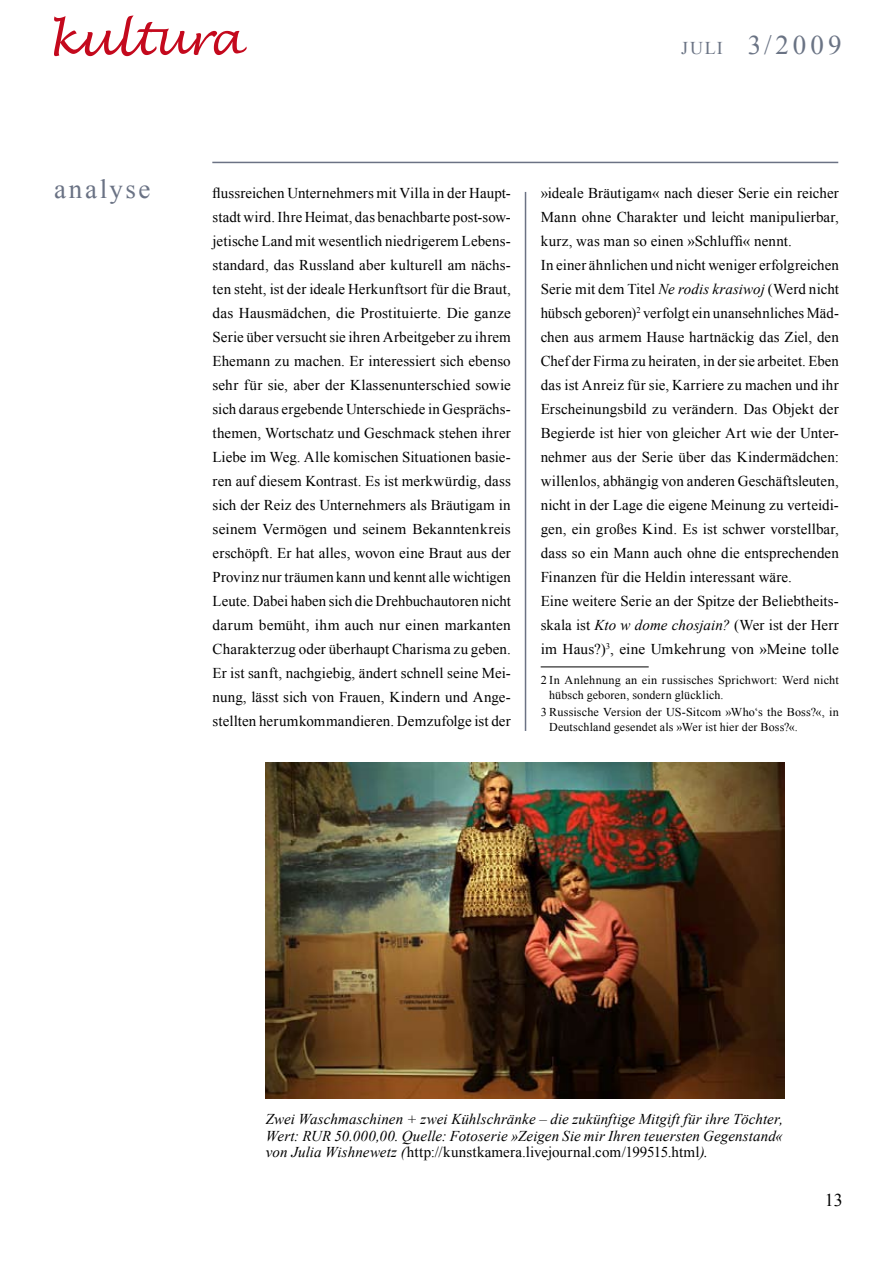
<style>
.page{position:relative;width:893px;height:1263px;background:#fff}
.page>*{position:absolute;margin:0;border:0;box-sizing:border-box;transform-origin:0 0}
.t1{font:27px "Times New Roman";color:#6a7384}
.t2{font:27px "Times New Roman";letter-spacing:.095em;color:#6a7284}
.t3{font:18px "Times New Roman";color:#000}
.t4{font:15px/24px "Times New Roman";letter-spacing:.005em;color:#000;text-align:justify}
.t5{font:italic 15px/16.5px "Times New Roman";letter-spacing:.005em;color:#000;text-align:justify}
.t6{font:12px/15px "Times New Roman";letter-spacing:.01em;color:#000}
.s1{font-size:18px}
.s2{font-style:italic}
.s3{font-style:normal}
</style>
<div class="page">
<svg style="left:54px;top:16px;width:193px;height:40px"></svg>
<hr style="left:212px;top:162px;width:626px;height:1px;background:#6b7284">
<hr style="left:541px;top:667px;width:108px;height:1px;background:#000">
<img style="left:266px;top:763px;width:518px;height:336px">
<hr style="left:525px;top:192px;width:1px;height:539px;background:#6b7284">
<h1 class="t2" style="left:54px;top:171px;width:98px">analyse</h1>
<h1 class="t1" style="left:681px;top:27px;width:162px"><span class="s1">JULI</span> 3/2009</h1>
<p class="t4" style="left:213px;top:181px;width:300px">flussreichen Unternehmers mit Villa in der Haupt&shy;stadt wird. Ihre Heimat, das benachbarte post-sow&shy;jetische Land mit wesentlich niedrigerem Lebens&shy;standard, das Russland aber kulturell am nächs&shy;ten steht, ist der ideale Herkunftsort für die Braut, das Hausmädchen, die Prostituierte. Die ganze Serie über versucht sie ihren Arbeitgeber zu ihrem Ehemann zu machen. Er interessiert sich ebenso sehr für sie, aber der Klassenunterschied sowie sich daraus ergebende Unterschiede in Gesprächs&shy;themen, Wortschatz und Geschmack stehen ihrer Liebe im Weg. Alle komischen Situationen basie&shy;ren auf diesem Kontrast. Es ist merkwürdig, dass sich der Reiz des Unternehmers als Bräutigam in seinem Vermögen und seinem Bekanntenkreis erschöpft. Er hat alles, wovon eine Braut aus der Provinz nur träumen kann und kennt alle wichtigen Leute. Dabei haben sich die Drehbuchautoren nicht darum bemüht, ihm auch nur einen markanten Charakterzug oder überhaupt Charisma zu geben.<br>Er ist sanft, nachgiebig, ändert schnell seine Mei&shy;nung, lässt sich von Frauen, Kindern und Ange&shy;stellten herumkommandieren. Demzufolge ist der</p>
<p class="t4" style="left:541px;top:181px;width:300px;text-align:left">»ideale Bräutigam« nach dieser Serie ein reicher Mann ohne Charakter und leicht manipulierbar, kurz, was man so einen »Schluffi« nennt.<br>In einer ähnlichen und nicht weniger erfolgreichen Serie mit dem Titel <span class="s2">Ne rodis krasiwoj</span> (Werd nicht hübsch geboren)<sup>2</sup> verfolgt ein unansehnliches Mäd&shy;chen aus armem Hause hartnäckig das Ziel, den Chef der Firma zu heiraten, in der sie arbeitet. Eben das ist Anreiz für sie, Karriere zu machen und ihr Erscheinungsbild zu verändern. Das Objekt der Begierde ist hier von gleicher Art wie der Unter&shy;nehmer aus der Serie über das Kindermädchen: willenlos, abhängig von anderen Geschäftsleuten, nicht in der Lage die eigene Meinung zu verteidi&shy;gen, ein großes Kind. Es ist schwer vorstellbar, dass so ein Mann auch ohne die entsprechenden Finanzen für die Heldin interessant wäre.<br>Eine weitere Serie an der Spitze der Beliebtheits&shy;skala ist <span class="s2">Kto w dome chosjain?</span> (Wer ist der Herr im Haus?)<sup>3</sup>, eine Umkehrung von »Meine tolle</p>
<p class="t6" style="left:549px;top:672px;width:291px;text-indent:-9px">2 In Anlehnung an ein russisches Sprichwort: Werd nicht hübsch geboren, sondern glücklich.</p>
<p class="t6" style="left:549px;top:704px;width:291px;text-indent:-9px">3 Russische Version der US-Sitcom »Who‘s the Boss?«, in<br>Deutschland gesendet als »Wer ist hier der Boss?«.</p>
<p class="t5" style="left:266px;top:1110px;width:519px">Zwei Waschmaschinen + zwei Kühlschränke – die zukünftige Mitgift für ihre Töchter, Wert: RUR 50.000,00. Quelle: Fotoserie »Zeigen Sie mir Ihren teuersten Gegenstand« von Julia Wishnewetz (<span class="s3">http://kunstkamera.livejournal.com/199515.html</span>).</p>
<p class="t3" style="left:825px;top:1188px;width:19px">13</p>
</div>
